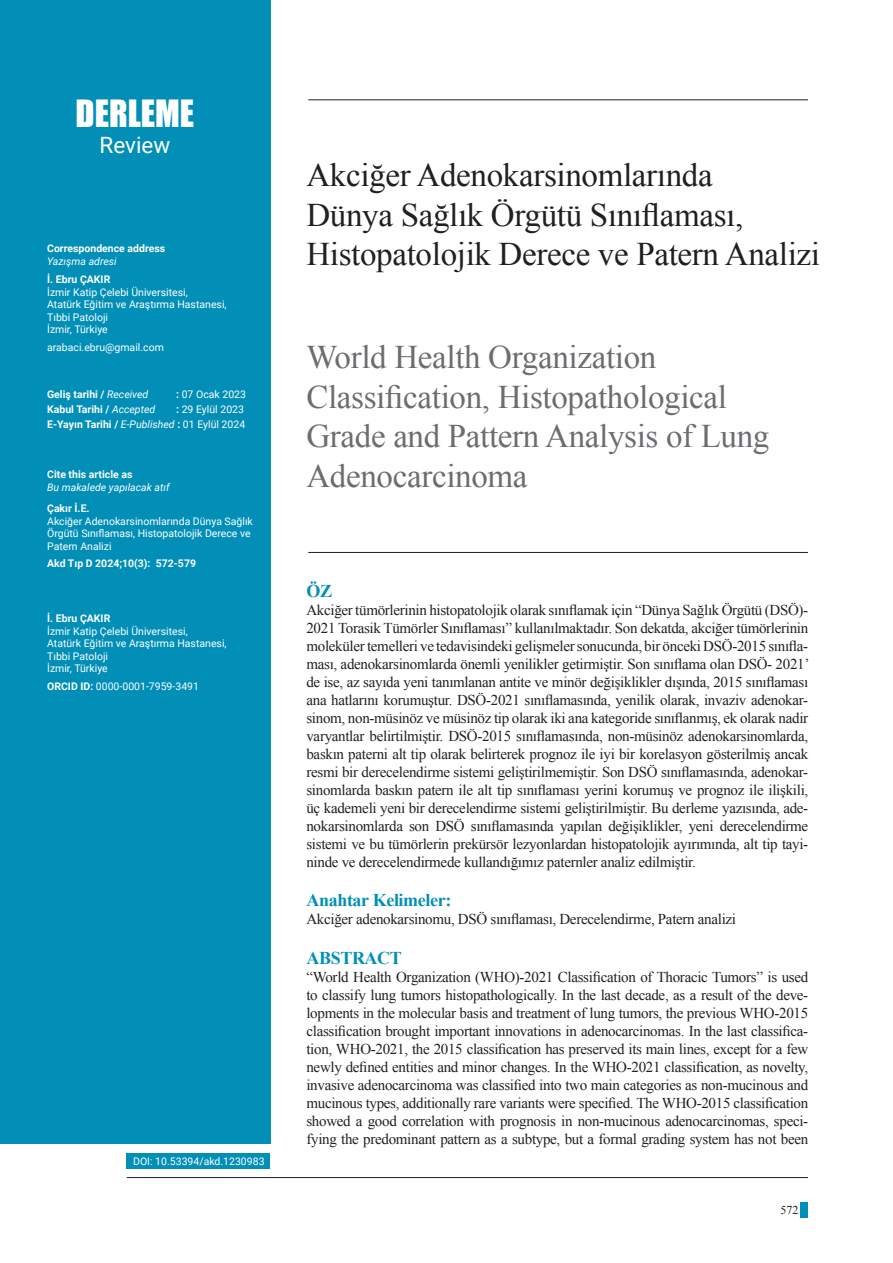
<style>
.page{position:relative;width:893px;height:1263px;background:#fff}
.page>*{position:absolute;margin:0;border:0;box-sizing:border-box;transform-origin:0 0}
.t1{font:34.5px "Impact";color:#fff}
.t2{font:33px/39.6px "Times New Roman";letter-spacing:-.01em;color:#6c6d70}
.t3{font:33px "Times New Roman";letter-spacing:-.01em;color:#231f20}
.t4{font:22.5px "Roboto";color:#fff}
.t5{font:700 18px "Times New Roman";letter-spacing:-.02em;color:#018fb8}
.t6{font:15px/18px "Times New Roman";letter-spacing:-.02em;color:#231f20;text-align:justify}
.t7{font:12px "Times New Roman";color:#231f20}
.t8{font:10.5px/12.6px "Roboto";color:#fff}
.t9{font:700 10.5px "Roboto";color:#fff}
.t10{font:italic 10.5px "Roboto";color:#fff}
.s1{font-weight:400;font-style:italic}
.s2{font-weight:700}
.s3{font-weight:400}
</style>
<div class="page">
<div style="left:800px;top:1202px;width:8px;height:16px;background:#018fb8"></div>
<hr style="left:308px;top:99px;width:500px;height:1px;background:#231f20">
<hr style="left:308px;top:552px;width:500px;height:1px;background:#231f20">
<hr style="left:127px;top:1177px;width:681px;height:1px;background:#231f20">
<div style="left:0;top:0;width:270px;height:1144px;background:#018fb8"></div>
<div style="left:127px;top:1153px;width:143px;height:16px;background:#018fb8"></div>
<h1 class="t1" style="left:76px;top:86px;width:120px">DERLEME</h1>
<h3 class="t4" style="left:99px;top:130px;width:72px">Review</h3>
<p class="t9" style="left:47px;top:241px;width:120px">Correspondence address</p>
<p class="t10" style="left:47px;top:254px;width:71px">Yazışma adresi</p>
<p class="t9" style="left:47px;top:272px;width:65px">İ. Ebru ÇAKIR</p>
<p class="t8" style="left:47px;top:285px;width:142px">İzmir Katip Çelebi Üniversitesi,</p>
<p class="t8" style="left:47px;top:298px;width:181px">Atatürk Eğitim ve Araştırma Hastanesi,</p>
<p class="t8" style="left:47px;top:310px;width:62px">Tıbbi Patoloji</p>
<p class="t8" style="left:47px;top:323px;width:62px">İzmir, Türkiye</p>
<p class="t8" style="left:47px;top:340px;width:118px">arabaci.ebru@gmail.com</p>
<p class="t9" style="left:47px;top:387px;width:103px">Geliş tarihi / <span class="s1">Received</span></p>
<p class="t8" style="left:176px;top:387px;width:71px"><span class="s2">:</span> 07 Ocak 2023</p>
<p class="t9" style="left:47px;top:402px;width:110px">Kabul Tarihi / <span class="s1">Accepted</span></p>
<p class="t8" style="left:176px;top:402px;width:69px"><span class="s2">:</span> 29 Eylül 2023</p>
<p class="t9" style="left:47px;top:417px;width:200px">E-Yayın Tarihi / <span class="s1">E-Published</span> : <span class="s3">01 Eylül 2024</span></p>
<p class="t9" style="left:47px;top:467px;width:87px">Cite this article as</p>
<p class="t10" style="left:47px;top:480px;width:124px">Bu makalede yapılacak atıf</p>
<p class="t9" style="left:47px;top:501px;width:44px">Çakır İ.E.</p>
<p class="t8" style="left:47px;top:514px;width:207px">Akciğer Adenokarsinomlarında Dünya Sağlık<br>Örgütü Sınıflaması, Histopatolojik Derece ve<br>Patern Analizi</p>
<p class="t9" style="left:47px;top:555px;width:150px">Akd Tıp D 2024;10(3): 572-579</p>
<p class="t9" style="left:47px;top:611px;width:65px">İ. Ebru ÇAKIR</p>
<p class="t8" style="left:47px;top:624px;width:142px">İzmir Katip Çelebi Üniversitesi,</p>
<p class="t8" style="left:47px;top:637px;width:181px">Atatürk Eğitim ve Araştırma Hastanesi,</p>
<p class="t8" style="left:47px;top:649px;width:62px">Tıbbi Patoloji</p>
<p class="t8" style="left:47px;top:662px;width:62px">İzmir, Türkiye</p>
<p class="t8" style="left:47px;top:680px;width:153px"><span class="s2">ORCID ID:</span> 0000-0001-7959-3491</p>
<p class="t8" style="left:133px;top:1154px;width:133px">DOI: 10.53394/akd.1230983</p>
<p class="t3" style="left:306px;top:153px;width:408px">Akciğer Adenokarsinomlarında</p>
<p class="t3" style="left:306px;top:192px;width:438px">Dünya Sağlık Örgütü Sınıflaması,</p>
<p class="t3" style="left:306px;top:232px;width:515px">Histopatolojik Derece ve Patern Analizi</p>
<p class="t2" style="left:306px;top:337px;width:351px">World Health Organization</p>
<p class="t2" style="left:306px;top:376px;width:422px">Classification, Histopathological</p>
<p class="t2" style="left:306px;top:416px;width:464px">Grade and Pattern Analysis of Lung<br>Adenocarcinoma</p>
<p class="t5" style="left:306px;top:578px;width:27px">ÖZ</p>
<p class="t6" style="left:306px;top:601px;width:504px">Akciğer tümörlerinin histopatolojik olarak sınıflamak için “Dünya Sağlık Örgütü (DSÖ)- 2021 Torasik Tümörler Sınıflaması” kullanılmaktadır. Son dekatda, akciğer tümörlerinin moleküler temelleri ve tedavisindeki gelişmeler sonucunda, bir önceki DSÖ-2015 sınıfla&shy;ması, adenokarsinomlarda önemli yenilikler getirmiştir. Son sınıflama olan DSÖ- 2021’ de ise, az sayıda yeni tanımlanan antite ve minör değişiklikler dışında, 2015 sınıflaması ana hatlarını korumuştur. DSÖ-2021 sınıflamasında, yenilik olarak, invaziv adenokar&shy;sinom, non-müsinöz ve müsinöz tip olarak iki ana kategoride sınıflanmış, ek olarak nadir varyantlar belirtilmiştir. DSÖ-2015 sınıflamasında, non-müsinöz adenokarsinomlarda, baskın paterni alt tip olarak belirterek prognoz ile iyi bir korelasyon gösterilmiş ancak resmi bir derecelendirme sistemi geliştirilmemiştir. Son DSÖ sınıflamasında, adenokar&shy;sinomlarda baskın patern ile alt tip sınıflaması yerini korumuş ve prognoz ile ilişkili, üç kademeli yeni bir derecelendirme sistemi geliştirilmiştir. Bu derleme yazısında, ade&shy;nokarsinomlarda son DSÖ sınıflamasında yapılan değişiklikler, yeni derecelendirme sistemi ve bu tümörlerin prekürsör lezyonlardan histopatolojik ayırımında, alt tip tayi&shy;ninde ve derecelendirmede kullandığımız paternler analiz edilmiştir.</p>
<p class="t5" style="left:306px;top:888px;width:147px">Anahtar Kelimeler:</p>
<p class="t6" style="left:306px;top:910px;width:431px">Akciğer adenokarsinomu, DSÖ sınıflaması, Derecelendirme, Patern analizi</p>
<p class="t5" style="left:306px;top:946px;width:97px">ABSTRACT</p>
<p class="t6" style="left:306px;top:968px;width:503px">“World Health Organization (WHO)-2021 Classification of Thoracic Tumors” is used to classify lung tumors histopathologically. In the last decade, as a result of the deve&shy;lopments in the molecular basis and treatment of lung tumors, the previous WHO-2015 classification brought important innovations in adenocarcinomas. In the last classifica&shy;tion, WHO-2021, the 2015 classification has preserved its main lines, except for a few newly defined entities and minor changes. In the WHO-2021 classification, as novelty, invasive adenocarcinoma was classified into two main categories as non-mucinous and mucinous types, additionally rare variants were specified. The WHO-2015 classification showed a good correlation with prognosis in non-mucinous adenocarcinomas, speci&shy;fying the predominant pattern as a subtype, but a formal grading system has not been</p>
<p class="t7" style="left:780px;top:1202px;width:19px">572</p>
</div>
